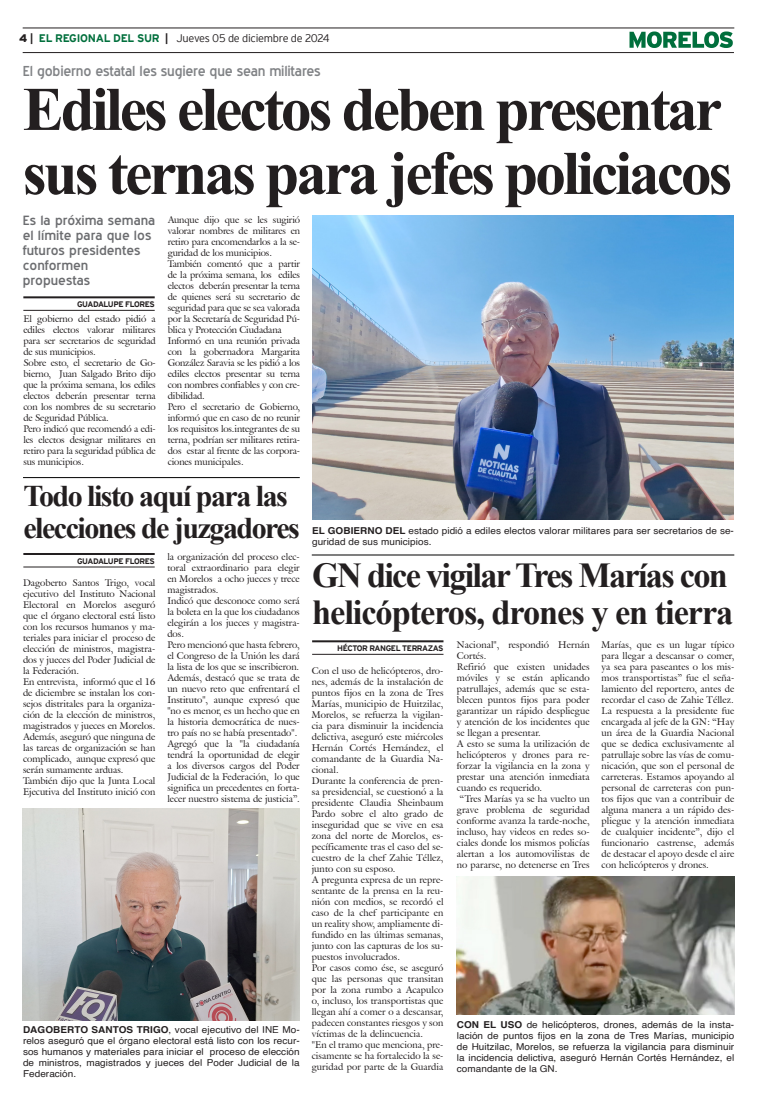
<style>
.page{position:relative;width:757px;height:1106px;background:#fff}
.page>*{position:absolute;margin:0;border:0;box-sizing:border-box;transform-origin:0 0}
.Cabeza_01{font:700 62px "Times New Roman";letter-spacing:-.05em;color:#231f20}
.Cabeza_02{font:700 35px "Times New Roman";letter-spacing:-.03em;color:#231f20}
.Cabeza_02-2{font:700 35px "Times New Roman";letter-spacing:-.05em;color:#231f20}
.Cabeza_03{font:700 30px "Times New Roman";letter-spacing:-.05em;color:#231f20}
.Balazo_01{font:14px "Blue Highway";letter-spacing:-.015em;color:#808285;scale:1.05 1}
.Sumario_Portada{font:13px/15px "Blue Highway";color:#6c6d70;scale:1.1 1}
.t1{font:300 11px "Interstate";letter-spacing:-.025em;color:#231f20}
.t2{font:9.5px/11px "Galliard IT Cby BT";color:#231f20;text-align:justify}
.Pie_de_foto{font:9.5px/11px "Helvetica";letter-spacing:.005em;color:#231f20;text-align:justify;scale:1.05 1}
.t3{font:700 8px "Interstate";letter-spacing:-.05em;color:#231f20}
.s1{font-weight:900}
.s2{font-weight:700}
.s3{font-weight:700;color:#006f3c}
</style>
<div class="page">
<hr style="left:23px;top:28px;width:711px;height:1px;background:#231f20">
<hr style="left:23px;top:52px;width:711px;height:1px;background:#231f20">
<svg style="left:629px;top:31px;width:104px;height:17px"></svg>
<hr style="left:23px;top:296px;width:132px;height:2px;background:#231f20">
<hr style="left:23px;top:310px;width:132px;height:1px;background:#231f20">
<hr style="left:23px;top:553px;width:132px;height:2px;background:#231f20">
<hr style="left:23px;top:566px;width:132px;height:1px;background:#231f20">
<hr style="left:23px;top:477px;width:277px;height:1px;background:#000">
<hr style="left:312px;top:640px;width:131px;height:2px;background:#231f20">
<hr style="left:312px;top:654px;width:131px;height:1px;background:#231f20">
<hr style="left:312px;top:554px;width:422px;height:1px;background:#000">
<img style="left:312px;top:215px;width:422px;height:304px">
<img style="left:457px;top:876px;width:277px;height:138px">
<img style="left:23px;top:808px;width:276px;height:212px">
<p class="t1" style="left:19px;top:32px;width:312px"><span class="s1">4</span> <span class="s2">|</span> <span class="s3">EL REGIONAL DEL SUR</span> <span class="s2">|</span> Jueves 05 de diciembre de 2024</p>
<p class="Balazo_01" style="left:23px;top:63px;width:285px">El gobierno estatal les sugiere que sean militares</p>
<p class="Cabeza_01" style="left:23px;top:64px;width:701px">Ediles electos deben presentar</p>
<p class="Cabeza_01" style="left:23px;top:128px;width:711px">sus ternas para jefes policiacos</p>
<p class="Sumario_Portada" style="left:23px;top:213px;width:122px">Es la próxima semana el límite para que los futuros presidentes conformen propuestas</p>
<p class="t3" style="left:77px;top:300px;width:79px">GUADALUPE FLORES</p>
<p class="t2" style="left:168px;top:214px;width:134px">Aunque dijo que se les sugirió valorar nombres de militares en retiro para encomendarlos a la se&shy;guridad de los municipios.</p>
<p class="t2" style="left:168px;top:258px;width:134px">También comentó que a partir de la próxima semana, los ediles electos deberán presentar la terna de quienes será su secretario de seguridad para que se sea valorada por la Secretaría de Seguridad Pú&shy;blica y Protección Ciudadana</p>
<p class="t2" style="left:168px;top:335px;width:134px">Informó en una reunión privada con la gobernadora Margarita González Saravia se les pidió a los ediles electos presentar su terna con nombres confiables y con cre&shy;dibilidad.</p>
<p class="t2" style="left:168px;top:401px;width:134px">Pero el secretario de Gobierno, informó que en caso de no reunir los requisitos los.integrantes de su terna, podrían ser militares retira&shy;dos estar al frente de las corpora&shy;ciones municipales.</p>
<p class="t2" style="left:23px;top:313px;width:134px">El gobierno del estado pidió a ediles electos valorar militares para ser secretarios de seguridad de sus municipios.</p>
<p class="t2" style="left:23px;top:357px;width:134px">Sobre esto, el secretario de Go&shy;bierno, Juan Salgado Brito dijo que la próxima semana, los ediles electos deberán presentar terna con los nombres de su secretario de Seguridad Pública.</p>
<p class="t2" style="left:23px;top:423px;width:134px">Pero indicó que recomendó a edi&shy;les electos designar militares en retiro para la seguridad pública de sus municipios.</p>
<p class="Cabeza_03" style="left:23px;top:474px;width:266px">Todo listo aquí para las</p>
<p class="Cabeza_03" style="left:23px;top:506px;width:278px">elecciones de juzgadores</p>
<p class="t3" style="left:77px;top:556px;width:79px">GUADALUPE FLORES</p>
<p class="t2" style="left:167px;top:551px;width:134px">la organización del proceso elec&shy;toral extraordinario para elegir en Morelos a ocho jueces y trece magistrados.</p>
<p class="t2" style="left:167px;top:595px;width:134px">Indicó que desconoce como será la boleta en la que los ciudadanos elegirán a los jueces y magistra&shy;dos.</p>
<p class="t2" style="left:167px;top:639px;width:134px">Pero mencionó que hasta febrero, el Congreso de la Unión les dará la lista de los que se inscribieron.</p>
<p class="t2" style="left:167px;top:672px;width:134px">Además, destacó que se trata de un nuevo reto que enfrentará el Instituto", aunque expresó que "no es menor, es un hecho que en la historia democrática de nues&shy;tro país no se había presentado".</p>
<p class="t2" style="left:167px;top:738px;width:134px">Agregó que la "la ciudadanía tendrá la oportunidad de elegir a los diversos cargos del Poder Judicial de la Federación, lo que significa un precedentes en forta&shy;lecer nuestro sistema de justicia”.</p>
<p class="t2" style="left:23px;top:577px;width:134px">Dagoberto Santos Trigo, vocal ejecutivo del Instituto Nacional Electoral en Morelos aseguró que el órgano electoral está listo con los recursos humanos y ma&shy;teriales para iniciar el proceso de elección de ministros, magistra&shy;dos y jueces del Poder Judicial de la Federación.</p>
<p class="t2" style="left:23px;top:676px;width:134px">En entrevista, informó que el 16 de diciembre se instalan los con&shy;sejos distritales para la organiza&shy;ción de la elección de ministros, magistrados y jueces en Morelos.</p>
<p class="t2" style="left:23px;top:731px;width:134px">Además, aseguró que ninguna de las tareas de organización se han complicado, aunque expresó que serán sumamente arduas.</p>
<p class="t2" style="left:23px;top:775px;width:134px">También dijo que la Junta Local<br>Ejecutiva del Instituto inició con</p>
<p class="Pie_de_foto" style="left:23px;top:1024px;width:265px"><span class="s2">DAGOBERTO SANTOS TRIGO</span>, vocal ejecutivo del INE Mo&shy;relos aseguró que el órgano electoral está listo con los recur&shy;sos humanos y materiales para iniciar el proceso de elección de ministros, magistrados y jueces del Poder Judicial de la Federación.</p>
<p class="Pie_de_foto" style="left:312px;top:525px;width:403px"><span class="s2">EL GOBIERNO DEL</span> estado pidió a ediles electos valorar militares para ser secretarios de se&shy;guridad de sus municipios.</p>
<p class="Cabeza_02-2" style="left:312px;top:550px;width:417px">GN dice vigilar Tres Marías con</p>
<p class="Cabeza_02" style="left:312px;top:587px;width:423px">helicópteros, drones y en tierra</p>
<p class="t3" style="left:337px;top:643px;width:108px">HÉCTOR RANGEL TERRAZAS</p>
<p class="t2" style="left:457px;top:638px;width:134px">Nacional", respondió Hernán<br>Cortés.</p>
<p class="t2" style="left:457px;top:660px;width:134px">Refirió que existen unidades móviles y se están aplicando patrullajes, además que se esta&shy;blecen puntos fijos para poder garantizar un rápido despliegue y atención de los incidentes que se llegan a presentar.</p>
<p class="t2" style="left:457px;top:737px;width:134px">A esto se suma la utilización de helicópteros y drones para re&shy;forzar la vigilancia en la zona y prestar una atención inmediata cuando es requerido.</p>
<p class="t2" style="left:457px;top:792px;width:134px;text-align:center">“Tres Marías ya se ha vuelto un grave problema de seguridad conforme avanza la tarde-noche, incluso, hay videos en redes so&shy;ciales donde los mismos policías alertan a los automovilistas de no pararse, no detenerse en Tres</p>
<p class="t2" style="left:601px;top:638px;width:134px">Marías, que es un lugar típico para llegar a descansar o comer, ya sea para paseantes o los mis&shy;mos transportistas” fue el seña&shy;lamiento del reportero, antes de recordar el caso de Zahie Téllez.</p>
<p class="t2" style="left:601px;top:704px;width:134px">La respuesta a la presidente fue encargada al jefe de la GN: “Hay un área de la Guardia Nacional que se dedica exclusivamente al patrullaje sobre las vías de comu&shy;nicación, que son el personal de carreteras. Estamos apoyando al personal de carreteras con pun&shy;tos fijos que van a contribuir de alguna manera a un rápido des&shy;pliegue y la atención inmediata de cualquier incidente”, dijo el funcionario castrense, además de destacar el apoyo desde el aire con helicópteros y drones.</p>
<p class="t2" style="left:312px;top:664px;width:133px">Con el uso de helicópteros, dro&shy;nes, además de la instalación de puntos fijos en la zona de Tres Marías, municipio de Huitzilac, Morelos, se refuerza la vigilan&shy;cia para disminuir la incidencia delictiva, aseguró este miércoles Hernán Cortés Hernández, el comandante de la Guardia Na&shy;cional.</p>
<p class="t2" style="left:312px;top:774px;width:133px">Durante la conferencia de pren&shy;sa presidencial, se cuestionó a la presidente Claudia Sheinbaum Pardo sobre el alto grado de inseguridad que se vive en esa zona del norte de Morelos, es&shy;pecíficamente tras el caso del se&shy;cuestro de la chef Zahie Téllez, junto con su esposo.</p>
<p class="t2" style="left:312px;top:873px;width:133px">A pregunta expresa de un repre&shy;sentante de la prensa en la reu&shy;nión con medios, se recordó el caso de la chef participante en un reality show, ampliamente di&shy;fundido en las últimas semanas, junto con las capturas de los su&shy;puestos involucrados.</p>
<p class="t2" style="left:312px;top:961px;width:133px">Por casos como ése, se aseguró que las personas que transitan por la zona rumbo a Acapulco o, incluso, los transportistas que llegan ahí a comer o a descansar, padecen constantes riesgos y son víctimas de la delincuencia.</p>
<p class="t2" style="left:312px;top:1038px;width:133px">"En el tramo que menciona, pre&shy;cisamente se ha fortalecido la se&shy;guridad por parte de la Guardia</p>
<p class="Pie_de_foto" style="left:457px;top:1019px;width:266px"><span class="s2">CON EL USO</span> de helicópteros, drones, además de la insta&shy;lación de puntos fijos en la zona de Tres Marías, municipio de Huitzilac, Morelos, se refuerza la vigilancia para disminuir la incidencia delictiva, aseguró Hernán Cortés Hernández, el comandante de la GN.</p>
</div>
